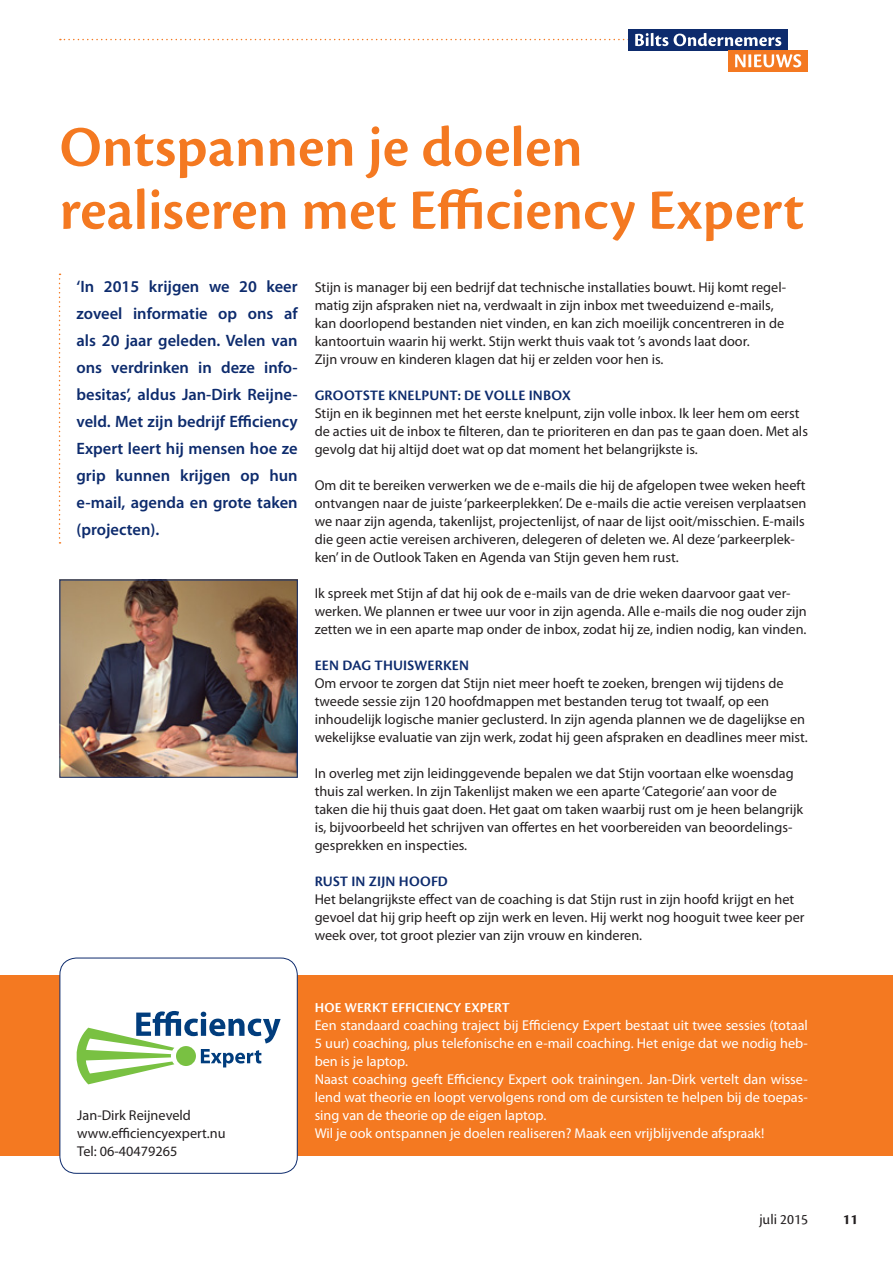
<style>
.page{position:relative;width:893px;height:1263px;background:#fff}
.page>*{position:absolute;margin:0;border:0;box-sizing:border-box;transform-origin:0 0}
.t1{font:600 59.25px/63px "Cronos Pro";color:#f47921}
.t2{font:600 16.5px/27px "Myriad Pro";color:#0d2b6d;text-align:justify}
.t3{font:600 15px "Cronos Pro";letter-spacing:.01em;color:#0d2b6d}
.t4{font:15px "Cronos Pro";color:#231f20}
.t5{font:700 15px "Cronos Pro";color:#231f20}
.t6{font:14.25px/18px "Myriad Pro";color:#231f20}
.t7{font:14.25px/18px "Myriad Pro";color:#fff}
.t8{font:600 14.25px "Cronos Pro";letter-spacing:.01em;color:#fff}
</style>
<div class="page">
<div style="left:0;top:976px;width:893px;height:180px;background:#f47921"></div>
<img style="left:62px;top:582px;width:234px;height:194px">
<div style="left:60px;top:580px;width:238px;height:198px;border:1px solid #0d2b6d"></div>
<div style="left:60px;top:958px;width:237px;height:215px;background:#fff;border-radius:17px"></div>
<div style="left:60px;top:958px;width:238px;height:216px;border:1px solid #0d2b6d;border-radius:17px"></div>
<svg style="left:77px;top:1011px;width:204px;height:73px"></svg>
<div style="left:176px;top:1046px;width:20px;height:20px;background:#79c142;border-radius:50%"></div>
<svg style="left:59px;top:274px;width:2px;height:270px"></svg>
<svg style="left:60px;top:39px;width:568px;height:1px"></svg>
<div style="left:628px;top:29px;width:160px;height:21px;background:#0d2b6d"></div>
<div style="left:728px;top:50px;width:80px;height:21px;background:#f47921"></div>
<svg style="left:635px;top:33px;width:33px;height:13px"></svg>
<svg style="left:674px;top:33px;width:107px;height:13px"></svg>
<svg style="left:735px;top:54px;width:66px;height:13px"></svg>
<h1 class="t1" style="left:60px;top:116px;width:746px">ONTSPANNEN JE DOELEN<br>REALISEREN MET EFFICIENCY EXPERT</h1>
<p class="t2" style="left:77px;top:272px;width:223px">‘In 2015 krijgen we 20 keer zoveel informatie op ons af als 20 jaar geleden. Velen van ons verdrinken in deze info&shy;besitas’, aldus Jan-Dirk Reijne&shy;veld. Met zijn bedrijf Efficiency Expert leert hij mensen hoe ze grip kunnen krijgen op hun e-mail, agenda en grote taken (projecten).</p>
<p class="t6" style="left:315px;top:278px;width:473px">Stijn is manager bij een bedrijf dat technische installaties bouwt. Hij komt regel&shy;matig zijn afspraken niet na, verdwaalt in zijn inbox met tweeduizend e-mails, kan doorlopend bestanden niet vinden, en kan zich moeilijk concentreren in de kantoortuin waarin hij werkt. Stijn werkt thuis vaak tot ’s avonds laat door.<br>Zijn vrouw en kinderen klagen dat hij er zelden voor hen is.</p>
<p class="t3" style="left:315px;top:386px;width:257px">GROOTSTE KNELPUNT: DE VOLLE INBOX</p>
<p class="t6" style="left:315px;top:404px;width:495px">Stijn en ik beginnen met het eerste knelpunt, zijn volle inbox. Ik leer hem om eerst de acties uit de inbox te filteren, dan te prioriteren en dan pas te gaan doen. Met als gevolg dat hij altijd doet wat op dat moment het belangrijkste is.</p>
<p class="t6" style="left:315px;top:476px;width:493px">Om dit te bereiken verwerken we de e-mails die hij de afgelopen twee weken heeft ontvangen naar de juiste ‘parkeerplekken’. De e-mails die actie vereisen verplaatsen we naar zijn agenda, takenlijst, projectenlijst, of naar de lijst ooit/misschien. E-mails die geen actie vereisen archiveren, delegeren of deleten we. Al deze ‘parkeerplek&shy;ken’ in de Outlook Taken en Agenda van Stijn geven hem rust.</p>
<p class="t6" style="left:315px;top:584px;width:494px">Ik spreek met Stijn af dat hij ook de e-mails van de drie weken daarvoor gaat ver&shy;werken. We plannen er twee uur voor in zijn agenda. Alle e-mails die nog ouder zijn zetten we in een aparte map onder de inbox, zodat hij ze, indien nodig, kan vinden.</p>
<p class="t3" style="left:315px;top:656px;width:156px">EEN DAG THUISWERKEN</p>
<p class="t6" style="left:315px;top:674px;width:495px">Om ervoor te zorgen dat Stijn niet meer hoeft te zoeken, brengen wij tijdens de tweede sessie zijn 120 hoofdmappen met bestanden terug tot twaalf, op een inhoudelijk logische manier geclusterd. In zijn agenda plannen we de dagelijkse en wekelijkse evaluatie van zijn werk, zodat hij geen afspraken en deadlines meer mist.</p>
<p class="t6" style="left:315px;top:764px;width:490px">In overleg met zijn leidinggevende bepalen we dat Stijn voortaan elke woensdag thuis zal werken. In zijn Takenlijst maken we een aparte ‘Categorie’ aan voor de taken die hij thuis gaat doen. Het gaat om taken waarbij rust om je heen belangrijk is, bijvoorbeeld het schrijven van offertes en het voorbereiden van beoordelings&shy;gesprekken en inspecties.</p>
<p class="t3" style="left:315px;top:872px;width:135px">RUST IN ZIJN HOOFD</p>
<p class="t6" style="left:315px;top:890px;width:491px">Het belangrijkste effect van de coaching is dat Stijn rust in zijn hoofd krijgt en het gevoel dat hij grip heeft op zijn werk en leven. Hij werkt nog hooguit twee keer per week over, tot groot plezier van zijn vrouw en kinderen.</p>
<p class="t6" style="left:77px;top:1106px;width:150px">Jan-Dirk Reijneveld www.efficiencyexpert.nu<br>Tel: 06-40479265</p>
<p class="t8" style="left:315px;top:999px;width:197px">HOE WERKT EFFICIENCY EXPERT</p>
<p class="t7" style="left:315px;top:1016px;width:495px">Een standaard coaching traject bij Efficiency Expert bestaat uit twee sessies (totaal 5 uur) coaching, plus telefonische en e-mail coaching. Het enige dat we nodig heb&shy;ben is je laptop.<br>Naast coaching geeft Efficiency Expert ook trainingen. Jan-Dirk vertelt dan wisse&shy;lend wat theorie en loopt vervolgens rond om de cursisten te helpen bij de toepas&shy;sing van de theorie op de eigen laptop.<br>Wil je ook ontspannen je doelen realiseren? Maak een vrijblijvende afspraak!</p>
<p class="t4" style="left:759px;top:1211px;width:50px">juli 2015</p>
<p class="t5" style="left:843px;top:1211px;width:16px">11</p>
</div>
